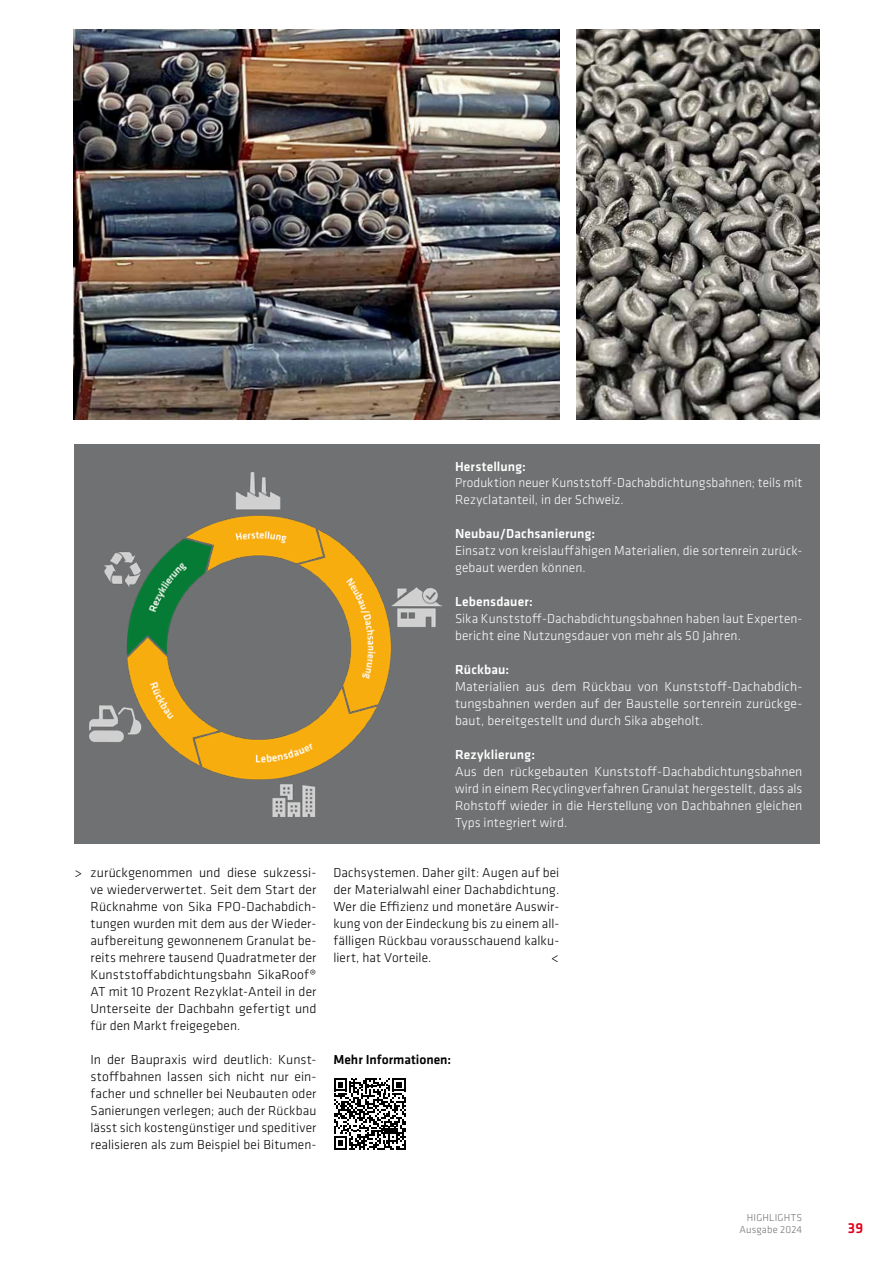
<style>
.page{position:relative;width:893px;height:1263px;background:#fff}
.page>*{position:absolute;margin:0;border:0;box-sizing:border-box;transform-origin:0 0}
.t1{font:500 15px "Klavika";color:#e2001a}
.t2{font:300 13.5px/17px "Klavika";letter-spacing:.005em;color:#000;text-align:justify}
.t3{font:300 13.5px/17px "Klavika";letter-spacing:.005em;color:#fff}
.t4{font:500 13.5px "Klavika";letter-spacing:.01em;color:#fff}
.t5{font:500 13.5px "Klavika";color:#000}
.t6{font:300 10.5px/12.6px "Klavika";letter-spacing:.02em;color:#707172;text-align:right}
</style>
<div class="page">
<div style="left:73px;top:443px;width:746px;height:400px;background:#707172"></div>
<img style="left:90px;top:472px;width:352px;height:344px">
<img style="left:576px;top:30px;width:243px;height:390px">
<img style="left:73px;top:30px;width:486px;height:390px">
<svg style="left:334px;top:1078px;width:72px;height:72px"></svg>
<p class="t2" style="left:75px;top:863px;width:9px">&gt;</p>
<p class="t2" style="left:91px;top:864px;width:227px">zurückgenommen und diese sukzessi&shy;ve wiederverwertet. Seit dem Start der Rücknahme von Sika FPO-Dachabdich&shy;tungen wurden mit dem aus der Wieder&shy;aufbereitung gewonnenem Granulat be&shy;reits mehrere tausend Quadratmeter der Kunststoffabdichtungsbahn SikaRoof® AT mit 10 Prozent Rezyklat-Anteil in der Unterseite der Dachbahn gefertigt und für den Markt freigegeben.</p>
<p class="t2" style="left:91px;top:1051px;width:227px">In der Baupraxis wird deutlich: Kunst&shy;stoffbahnen lassen sich nicht nur ein&shy;facher und schneller bei Neubauten oder Sanierungen verlegen; auch der Rückbau lässt sich kostengünstiger und speditiver realisieren als zum Beispiel bei Bitumen-</p>
<p class="t4" style="left:455px;top:457px;width:72px">Herstellung:</p>
<p class="t3" style="left:455px;top:474px;width:349px">Produktion neuer Kunststoff-Dachabdichtungsbahnen; teils mit<br>Rezyclatanteil, in der Schweiz.</p>
<p class="t4" style="left:455px;top:525px;width:142px">Neubau/Dachsanierung:</p>
<p class="t3" style="left:455px;top:542px;width:349px">Einsatz von kreislauffähigen Materialien, die sortenrein zurück&shy;gebaut werden können.</p>
<p class="t4" style="left:455px;top:592px;width:79px">Lebensdauer:</p>
<p class="t3" style="left:455px;top:610px;width:349px">Sika Kunststoff-Dachabdichtungsbahnen haben laut Experten&shy;bericht eine Nutzungsdauer von mehr als 50 Jahren.</p>
<p class="t4" style="left:455px;top:660px;width:56px">Rückbau:</p>
<p class="t3" style="left:455px;top:678px;width:349px;text-align:justify">Materialien aus dem Rückbau von Kunststoff-Dachabdich&shy;tungsbahnen werden auf der Baustelle sortenrein zurückge&shy;baut, bereitgestellt und durch Sika abgeholt.</p>
<p class="t4" style="left:455px;top:745px;width:82px">Rezyklierung:</p>
<p class="t3" style="left:455px;top:762px;width:349px;text-align:justify">Aus den rückgebauten Kunststoff-Dachabdichtungsbahnen wird in einem Recyclingverfahren Granulat hergestellt, dass als Rohstoff wieder in die Herstellung von Dachbahnen gleichen Typs integriert wird.</p>
<p class="t2" style="left:333px;top:864px;width:227px">Dachsystemen. Daher gilt: Augen auf bei der Materialwahl einer Dachabdichtung.<br>Wer die Effizienz und monetäre Auswir&shy;kung von der Eindeckung bis zu einem all&shy;fälligen Rückbau vorausschauend kalku&shy;liert, hat Vorteile.</p>
<p class="t2" style="left:551px;top:949px;width:9px">&lt;</p>
<p class="t5" style="left:333px;top:1050px;width:119px">Mehr Informationen:</p>
<p class="t6" style="left:739px;top:1211px;width:64px">HIGHLIGHTS<br>Ausgabe 2024</p>
<p class="t1" style="left:848px;top:1218px;width:17px">39</p>
</div>
